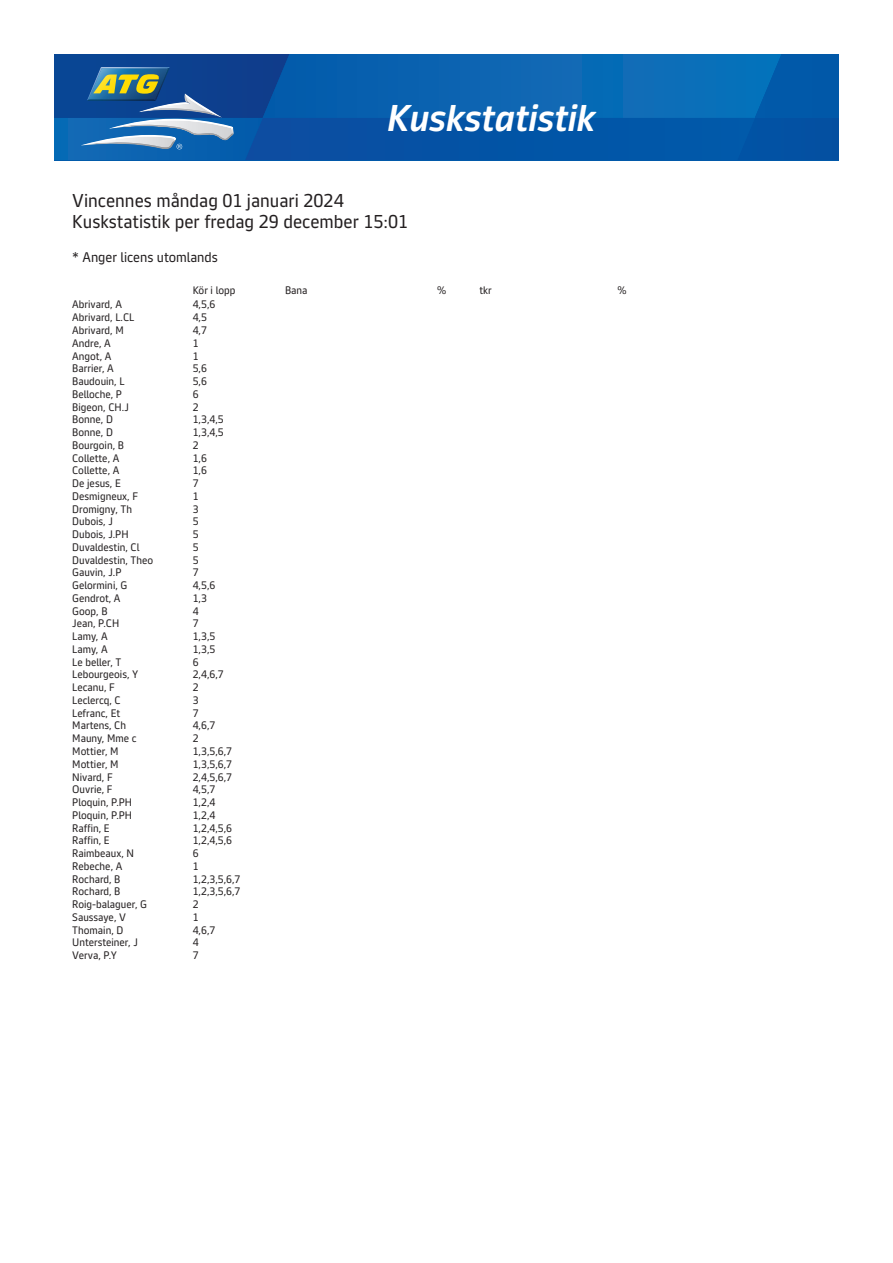
<style>
.page{position:relative;width:893px;height:1263px;background:#fff}
.page>*{position:absolute;margin:0;border:0;box-sizing:border-box;transform-origin:0 0}
.t1{font:italic 700 36px "ATG Text";color:#fff}
.t2{font:18px/21.6px "ATG Text";color:#231f20}
.t3{font:13.5px "ATG Text";color:#231f20}
.t4{font:10.5px "ATG Text";color:#231f20}
</style>
<div class="page">
<svg style="left:54px;top:54px;width:785px;height:106px;background:#105ea8"></svg>
<h1 class="t1" style="left:387px;top:100px;width:210px">Kuskstatistik</h1>
<h2 class="t2" style="left:72px;top:190px;width:337px">Vincennes måndag 01 januari 2024<br>Kuskstatistik per fredag 29 december 15:01</h2>
<p class="t3" style="left:72px;top:250px;width:147px">* Anger licens utomlands</p>
<p class="t4" style="left:193px;top:285px;width:44px">Kör i lopp</p>
<p class="t4" style="left:285px;top:285px;width:24px">Bana</p>
<p class="t4" style="left:437px;top:285px;width:11px">%</p>
<p class="t4" style="left:479px;top:285px;width:14px">tkr</p>
<p class="t4" style="left:618px;top:285px;width:11px">%</p>
<p class="t4" style="left:72px;top:299px;width:51px">Abrivard, A</p>
<p class="t4" style="left:193px;top:299px;width:24px">4,5,6</p>
<p class="t4" style="left:72px;top:312px;width:64px">Abrivard, L.CL</p>
<p class="t4" style="left:193px;top:312px;width:16px">4,5</p>
<p class="t4" style="left:72px;top:325px;width:53px">Abrivard, M</p>
<p class="t4" style="left:193px;top:325px;width:16px">4,7</p>
<p class="t4" style="left:72px;top:338px;width:40px">Andre, A</p>
<p class="t4" style="left:193px;top:338px;width:7px">1</p>
<p class="t4" style="left:72px;top:350px;width:41px">Angot, A</p>
<p class="t4" style="left:193px;top:350px;width:7px">1</p>
<p class="t4" style="left:72px;top:363px;width:43px">Barrier, A</p>
<p class="t4" style="left:193px;top:363px;width:16px">5,6</p>
<p class="t4" style="left:72px;top:376px;width:54px">Baudouin, L</p>
<p class="t4" style="left:193px;top:376px;width:16px">5,6</p>
<p class="t4" style="left:72px;top:389px;width:51px">Belloche, P</p>
<p class="t4" style="left:193px;top:389px;width:7px">6</p>
<p class="t4" style="left:72px;top:401px;width:58px">Bigeon, CH.J</p>
<p class="t4" style="left:193px;top:401px;width:7px">2</p>
<p class="t4" style="left:72px;top:414px;width:42px">Bonne, D</p>
<p class="t4" style="left:193px;top:414px;width:32px">1,3,4,5</p>
<p class="t4" style="left:72px;top:427px;width:42px">Bonne, D</p>
<p class="t4" style="left:193px;top:427px;width:32px">1,3,4,5</p>
<p class="t4" style="left:72px;top:440px;width:53px">Bourgoin, B</p>
<p class="t4" style="left:193px;top:440px;width:7px">2</p>
<p class="t4" style="left:72px;top:452px;width:49px">Collette, A</p>
<p class="t4" style="left:193px;top:452px;width:16px">1,6</p>
<p class="t4" style="left:72px;top:465px;width:49px">Collette, A</p>
<p class="t4" style="left:193px;top:465px;width:16px">1,6</p>
<p class="t4" style="left:72px;top:478px;width:50px">De jesus, E</p>
<p class="t4" style="left:193px;top:478px;width:7px">7</p>
<p class="t4" style="left:72px;top:491px;width:67px">Desmigneux, F</p>
<p class="t4" style="left:193px;top:491px;width:7px">1</p>
<p class="t4" style="left:72px;top:503px;width:61px">Dromigny, Th</p>
<p class="t4" style="left:193px;top:503px;width:7px">3</p>
<p class="t4" style="left:72px;top:516px;width:42px">Dubois, J</p>
<p class="t4" style="left:193px;top:516px;width:7px">5</p>
<p class="t4" style="left:72px;top:529px;width:58px">Dubois, J.PH</p>
<p class="t4" style="left:193px;top:529px;width:7px">5</p>
<p class="t4" style="left:72px;top:542px;width:69px">Duvaldestin, Cl</p>
<p class="t4" style="left:193px;top:542px;width:7px">5</p>
<p class="t4" style="left:72px;top:554px;width:82px">Duvaldestin, Theo</p>
<p class="t4" style="left:193px;top:554px;width:7px">5</p>
<p class="t4" style="left:72px;top:567px;width:51px">Gauvin, J.P</p>
<p class="t4" style="left:193px;top:567px;width:7px">7</p>
<p class="t4" style="left:72px;top:580px;width:57px">Gelormini, G</p>
<p class="t4" style="left:193px;top:580px;width:24px">4,5,6</p>
<p class="t4" style="left:72px;top:593px;width:50px">Gendrot, A</p>
<p class="t4" style="left:193px;top:593px;width:16px">1,3</p>
<p class="t4" style="left:72px;top:605px;width:37px">Goop, B</p>
<p class="t4" style="left:193px;top:605px;width:7px">4</p>
<p class="t4" style="left:72px;top:618px;width:48px">Jean, P.CH</p>
<p class="t4" style="left:193px;top:618px;width:7px">7</p>
<p class="t4" style="left:72px;top:631px;width:37px">Lamy, A</p>
<p class="t4" style="left:193px;top:631px;width:24px">1,3,5</p>
<p class="t4" style="left:72px;top:644px;width:37px">Lamy, A</p>
<p class="t4" style="left:193px;top:644px;width:24px">1,3,5</p>
<p class="t4" style="left:72px;top:656px;width:51px">Le beller, T</p>
<p class="t4" style="left:193px;top:656px;width:7px">6</p>
<p class="t4" style="left:72px;top:669px;width:68px">Lebourgeois, Y</p>
<p class="t4" style="left:193px;top:669px;width:32px">2,4,6,7</p>
<p class="t4" style="left:72px;top:682px;width:44px">Lecanu, F</p>
<p class="t4" style="left:193px;top:682px;width:7px">2</p>
<p class="t4" style="left:72px;top:695px;width:50px">Leclercq, C</p>
<p class="t4" style="left:193px;top:695px;width:7px">3</p>
<p class="t4" style="left:72px;top:707px;width:50px">Lefranc, Et</p>
<p class="t4" style="left:193px;top:707px;width:7px">7</p>
<p class="t4" style="left:72px;top:720px;width:55px">Martens, Ch</p>
<p class="t4" style="left:193px;top:720px;width:24px">4,6,7</p>
<p class="t4" style="left:72px;top:733px;width:66px">Mauny, Mme c</p>
<p class="t4" style="left:193px;top:733px;width:7px">2</p>
<p class="t4" style="left:72px;top:746px;width:48px">Mottier, M</p>
<p class="t4" style="left:193px;top:746px;width:41px">1,3,5,6,7</p>
<p class="t4" style="left:72px;top:759px;width:48px">Mottier, M</p>
<p class="t4" style="left:193px;top:759px;width:41px">1,3,5,6,7</p>
<p class="t4" style="left:72px;top:771px;width:42px">Nivard, F</p>
<p class="t4" style="left:193px;top:771px;width:41px">2,4,5,6,7</p>
<p class="t4" style="left:72px;top:784px;width:42px">Ouvrie, F</p>
<p class="t4" style="left:193px;top:784px;width:24px">4,5,7</p>
<p class="t4" style="left:72px;top:797px;width:61px">Ploquin, P.PH</p>
<p class="t4" style="left:193px;top:797px;width:24px">1,2,4</p>
<p class="t4" style="left:72px;top:810px;width:61px">Ploquin, P.PH</p>
<p class="t4" style="left:193px;top:810px;width:24px">1,2,4</p>
<p class="t4" style="left:72px;top:822px;width:39px">Raffin, E</p>
<p class="t4" style="left:193px;top:822px;width:41px">1,2,4,5,6</p>
<p class="t4" style="left:72px;top:835px;width:39px">Raffin, E</p>
<p class="t4" style="left:193px;top:835px;width:41px">1,2,4,5,6</p>
<p class="t4" style="left:72px;top:848px;width:63px">Raimbeaux, N</p>
<p class="t4" style="left:193px;top:848px;width:7px">6</p>
<p class="t4" style="left:72px;top:861px;width:52px">Rebeche, A</p>
<p class="t4" style="left:193px;top:861px;width:7px">1</p>
<p class="t4" style="left:72px;top:873px;width:50px">Rochard, B</p>
<p class="t4" style="left:193px;top:873px;width:49px">1,2,3,5,6,7</p>
<p class="t4" style="left:72px;top:886px;width:50px">Rochard, B</p>
<p class="t4" style="left:193px;top:886px;width:49px">1,2,3,5,6,7</p>
<p class="t4" style="left:72px;top:899px;width:76px">Roig-balaguer, G</p>
<p class="t4" style="left:193px;top:899px;width:7px">2</p>
<p class="t4" style="left:72px;top:912px;width:55px">Saussaye, V</p>
<p class="t4" style="left:193px;top:912px;width:7px">1</p>
<p class="t4" style="left:72px;top:924px;width:53px">Thomain, D</p>
<p class="t4" style="left:193px;top:924px;width:24px">4,6,7</p>
<p class="t4" style="left:72px;top:937px;width:67px">Untersteiner, J</p>
<p class="t4" style="left:193px;top:937px;width:7px">4</p>
<p class="t4" style="left:72px;top:950px;width:46px">Verva, P.Y</p>
<p class="t4" style="left:193px;top:950px;width:7px">7</p>
</div>
